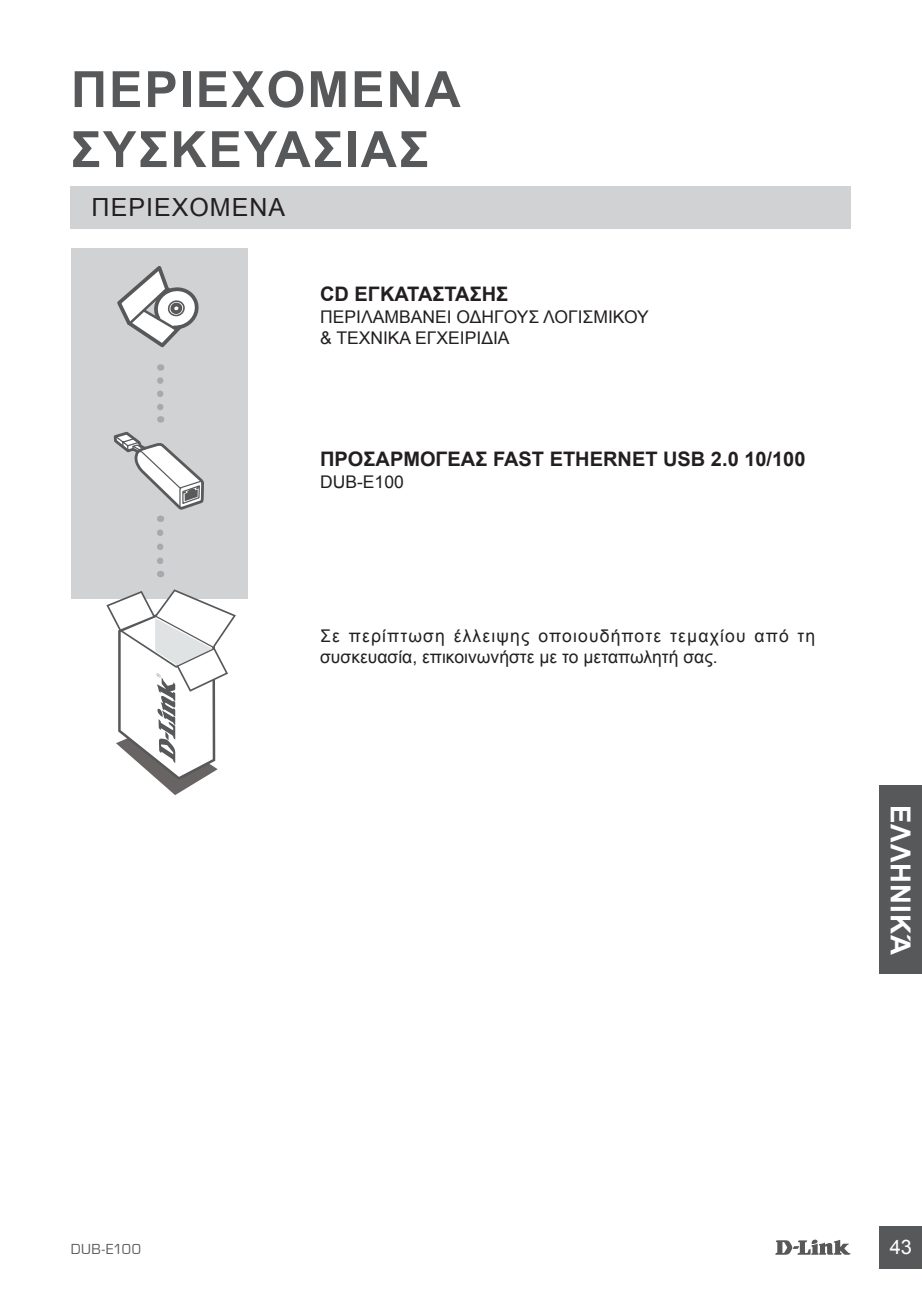
<style>
.page{position:relative;width:922px;height:1297px;background:#fff}
.page>*{position:absolute;margin:0;border:0;box-sizing:border-box;transform-origin:0 0}
.t1{font:700 50px/60px "Arial";letter-spacing:.04em;color:#57585a}
.t2{font:700 27.5px "Arial";letter-spacing:.04em;color:#fff}
.t3{font:25px "Arial";letter-spacing:.04em;color:#231f20}
.t4{font:700 20px "Arial";color:#231f20}
.t5{font:20px "Arial";color:#fff}
.t6{font:17.5px/21px "Arial";letter-spacing:.055em;color:#231f20}
.t7{font:17.5px/21px "Arial";color:#231f20}
.t8{font:15px "Eurostile";letter-spacing:.035em;color:#57585a}
</style>
<div class="page">
<svg style="left:775px;top:1239px;width:75px;height:16px"></svg>
<div style="left:879px;top:1226px;width:42px;height:43px;background:#57585a"></div>
<div style="left:879px;top:785px;width:42px;height:189px;background:#57585a"></div>
<div style="left:71px;top:248px;width:176px;height:351px;background:#d1d2d4"></div>
<svg style="left:117px;top:266px;width:82px;height:82px"></svg>
<svg style="left:157px;top:380px;width:6px;height:43px"></svg>
<div style="left:71px;top:187px;width:779px;height:42px;background:#d1d2d4"></div>
<svg style="left:106px;top:431px;width:130px;height:364px"></svg>
<h1 class="t1" style="left:71px;top:61px;width:391px">ΠΕΡΙΕΧΟΜΕΝΑ<br>ΣΥΣΚΕΥΑΣΙΑΣ</h1>
<h3 class="t3" style="left:92px;top:190px;width:195px">ΠΕΡΙΕΧΟΜΕΝΑ</h3>
<p class="t4" style="left:320px;top:281px;width:189px">CD ΕΓΚΑΤΑΣΤΑΣΗΣ</p>
<p class="t7" style="left:320px;top:307px;width:330px">ΠΕΡΙΛΑΜΒΑΝΕΙ ΟΔΗΓΟΥΣ ΛΟΓΙΣΜΙΚΟΥ &amp; ΤΕΧΝΙΚΑ ΕΓΧΕΙΡΙΔΙΑ</p>
<p class="t4" style="left:320px;top:445px;width:487px">ΠΡΟΣΑΡΜΟΓΕΑΣ FAST ETHERNET USB 2.0 10/100</p>
<p class="t7" style="left:320px;top:471px;width:85px">DUB-E100</p>
<p class="t6" style="left:320px;top:625px;width:496px">Σε περίπτωση έλλειψης οποιουδήποτε τεμαχίου από τη συσκευασία, επικοινωνήστε με το μεταπωλητή σας.</p>
<h2 class="t2" style="left:918px;top:805px;width:152px;rotate:90deg">ΕΛΛΗΝΙΚΆ</h2>
<p class="t8" style="left:71px;top:1241px;width:72px">DUB-E100</p>
<p class="t5" style="left:889px;top:1234px;width:24px">43</p>
</div>
